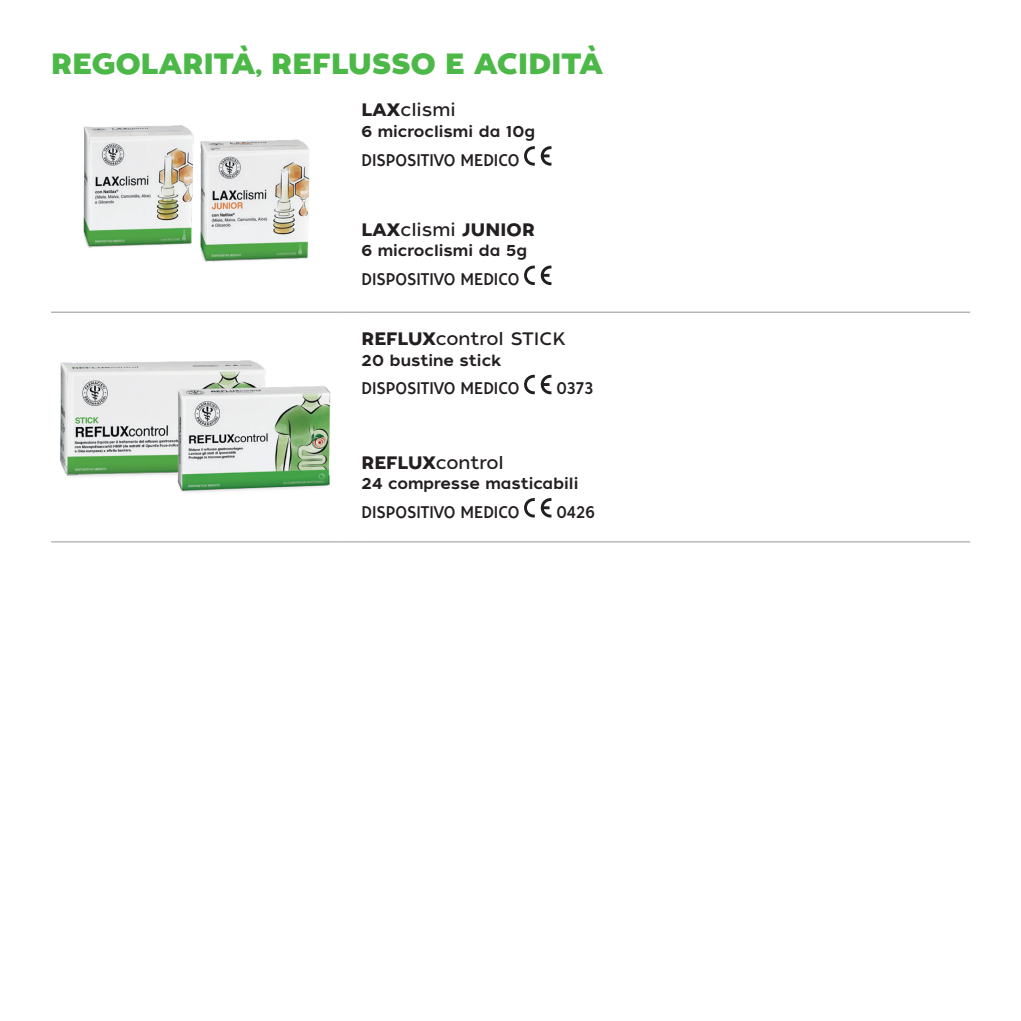
<style>
.page{position:relative;width:1021px;height:1021px;background:#fff}
.page>*{position:absolute;margin:0;border:0;box-sizing:border-box;transform-origin:0 0}
.t1{font:29.25px "Tide Sans 700 Mondo";letter-spacing:.01em;color:#4cb848}
.t2{font:18px "Tide Sans 400 Lil Dude";color:#231f20}
.t3{font:18px "Tide Sans 600 Bunny";letter-spacing:.01em;color:#231f20}
.t4{font:16.88px "Tide Sans Cond 400 Lil Dude";color:#231f20}
.t5{font:15.75px "Tide Sans 500 Dudette";color:#231f20}
.s1{font-family:"Tide Sans 600 Bunny"}
.s2{font-family:"Tide Sans 400 Lil Dude"}
</style>
<div class="page">
<hr style="left:51px;top:312px;width:287px;height:1px;background:#939598">
<svg style="left:338px;top:312px;width:23px;height:1px"></svg>
<hr style="left:361px;top:312px;width:609px;height:1px;background:#939598">
<hr style="left:51px;top:541px;width:287px;height:1px;background:#939598">
<svg style="left:338px;top:541px;width:23px;height:1px"></svg>
<hr style="left:361px;top:541px;width:609px;height:1px;background:#939598">
<img style="left:83px;top:125px;width:110px;height:123px">
<img style="left:193px;top:135px;width:117px;height:127px">
<svg style="left:524px;top:146px;width:27px;height:20px"></svg>
<svg style="left:524px;top:265px;width:27px;height:20px"></svg>
<img style="left:60px;top:360px;width:206px;height:117px">
<img style="left:169px;top:381px;width:162px;height:112px">
<svg style="left:524px;top:374px;width:27px;height:20px"></svg>
<svg style="left:524px;top:498px;width:27px;height:19px"></svg>
<h1 class="t1" style="left:51px;top:45px;width:553px">REGOLARITÀ, REFLUSSO E ACIDITÀ</h1>
<p class="t2" style="left:361px;top:98px;width:96px"><span class="s1">LAX</span>clismi</p>
<p class="t5" style="left:361px;top:121px;width:175px">6 microclismi da 10g</p>
<p class="t4" style="left:361px;top:149px;width:160px">DISPOSITIVO MEDICO</p>
<p class="t3" style="left:361px;top:218px;width:175px">LAX<span class="s2">clismi</span> JUNIOR</p>
<p class="t5" style="left:361px;top:241px;width:167px">6 microclismi da 5g</p>
<p class="t4" style="left:361px;top:268px;width:160px">DISPOSITIVO MEDICO</p>
<p class="t2" style="left:361px;top:327px;width:205px"><span class="s1">REFLUX</span>control STICK</p>
<p class="t5" style="left:361px;top:350px;width:141px">20 bustine stick</p>
<p class="t4" style="left:361px;top:377px;width:160px">DISPOSITIVO MEDICO</p>
<p class="t4" style="left:556px;top:377px;width:38px">0373</p>
<p class="t2" style="left:361px;top:451px;width:144px"><span class="s1">REFLUX</span>control</p>
<p class="t5" style="left:361px;top:473px;width:218px">24 compresse masticabili</p>
<p class="t4" style="left:361px;top:501px;width:160px">DISPOSITIVO MEDICO</p>
<p class="t4" style="left:556px;top:501px;width:40px">0426</p>
</div>
